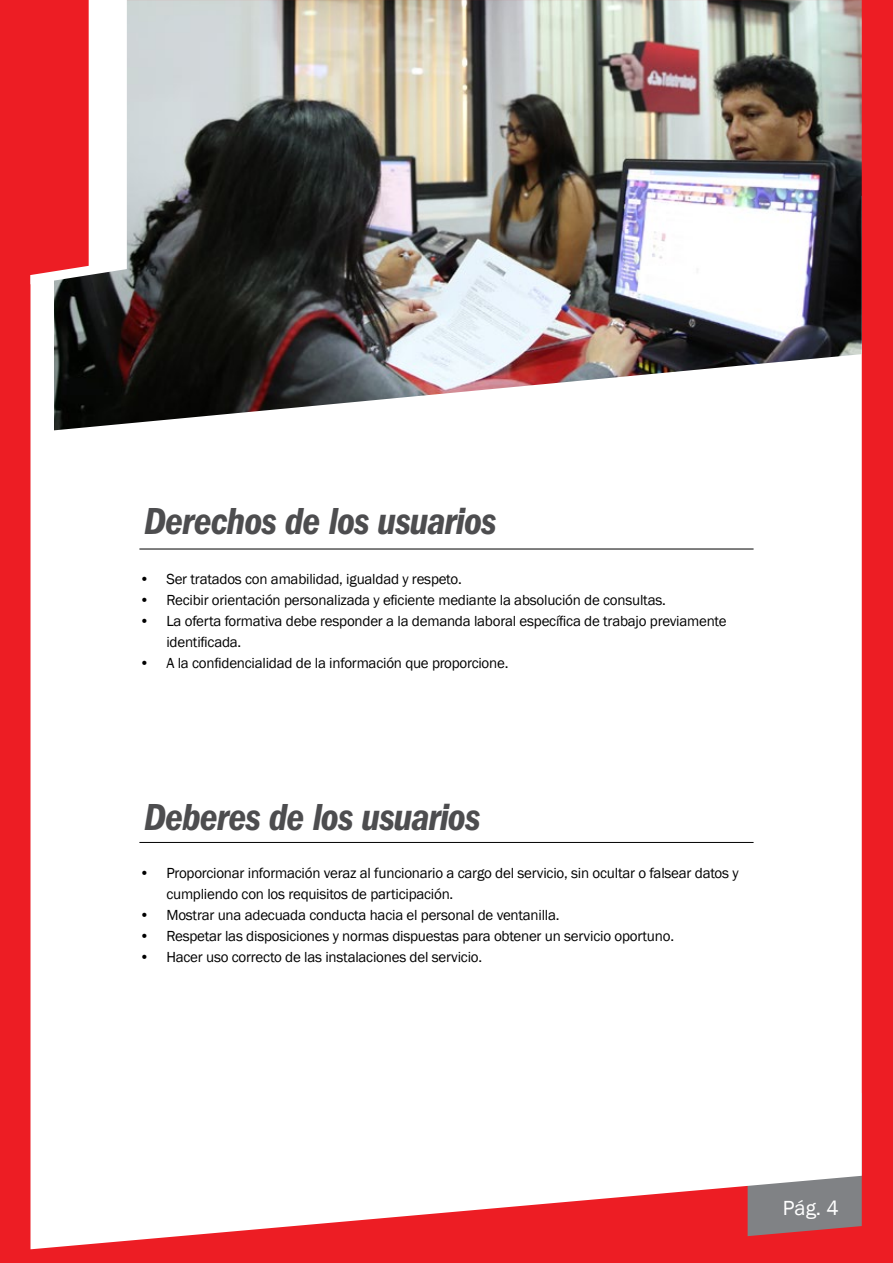
<style>
.page{position:relative;width:893px;height:1263px;background:#ed1d24}
.page>*{position:absolute;margin:0;border:0;box-sizing:border-box;transform-origin:0 0}
.t1{font:39px "ITC Franklin Gothic Std Dm Cd It";letter-spacing:-.02em;color:#4d4d4f}
.t2{font:21px "Franklin Gothic";color:#fff}
.t3{font:15px/21px "Franklin Gothic";letter-spacing:-.015em;color:#000}
</style>
<div class="page">
<div style="left:31px;top:284px;width:831px;height:965px;background:#fff"></div>
<hr style="left:139px;top:549px;width:615px;height:1px;background:#000">
<hr style="left:139px;top:842px;width:615px;height:1px;background:#000">
<img style="left:54px;top:0;width:808px;height:430px">
<svg style="left:30px;top:0;width:97px;height:284px"></svg>
<h1 class="t1" style="left:144px;top:499px;width:354px">Derechos de los usuarios</h1>
<p class="t3" style="left:139px;top:569px;width:324px">• Ser tratados con amabilidad, igualdad y respeto.</p>
<p class="t3" style="left:139px;top:590px;width:528px">• Recibir orientación personalizada y eficiente mediante la absolución de consultas.</p>
<p class="t3" style="left:166px;top:611px;width:562px;text-indent:-27px">• La oferta formativa debe responder a la demanda laboral específica de trabajo previamente identificada.</p>
<p class="t3" style="left:139px;top:653px;width:371px">• A la confidencialidad de la información que proporcione.</p>
<h1 class="t1" style="left:144px;top:795px;width:338px">Deberes de los usuarios</h1>
<p class="t3" style="left:166px;top:863px;width:574px;text-indent:-27px">• Proporcionar información veraz al funcionario a cargo del servicio, sin ocultar o falsear datos y cumpliendo con los requisitos de participación.</p>
<p class="t3" style="left:139px;top:905px;width:422px">• Mostrar una adecuada conducta hacia el personal de ventanilla.</p>
<p class="t3" style="left:139px;top:926px;width:536px">• Respetar las disposiciones y normas dispuestas para obtener un servicio oportuno.</p>
<p class="t3" style="left:139px;top:947px;width:344px">• Hacer uso correcto de las instalaciones del servicio.</p>
<h2 class="t2" style="left:783px;top:1195px;width:57px">Pág. 4</h2>
</div>
